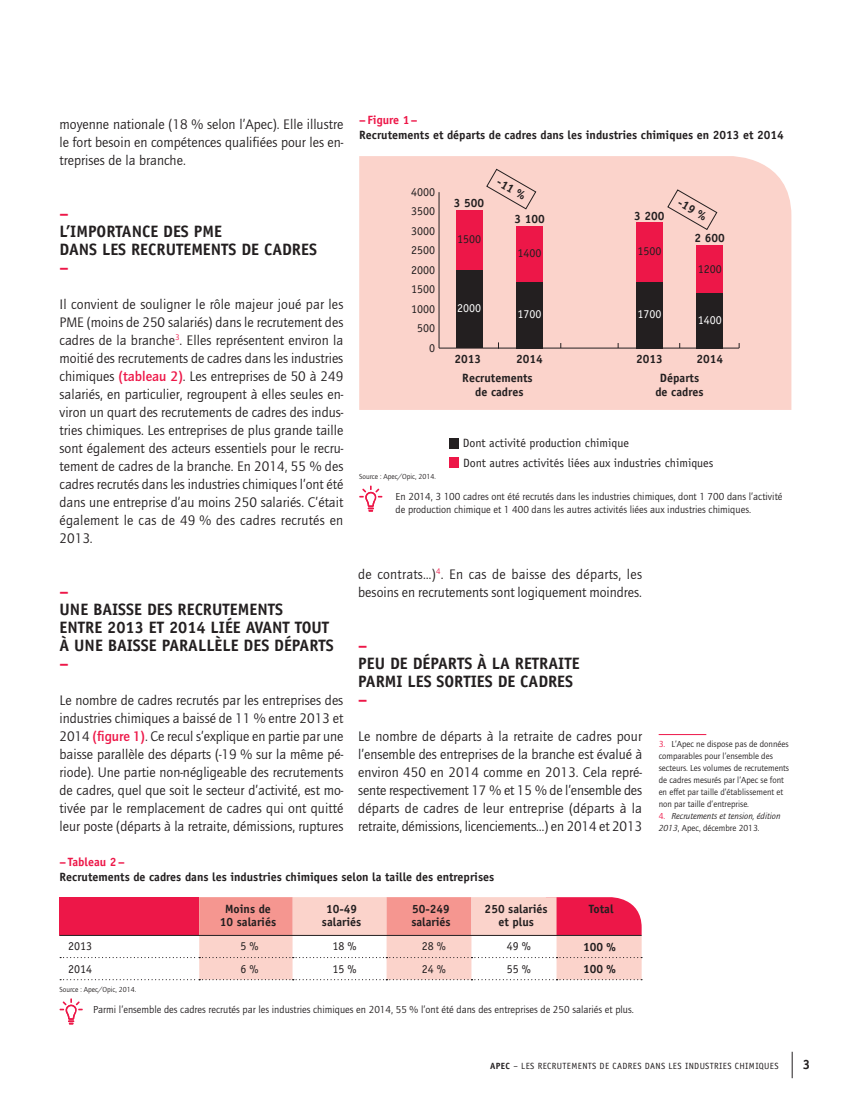
<style>
.page{position:relative;width:851px;height:1106px;background:#fff}
.page>*{position:absolute;margin:0;border:0;box-sizing:border-box;transform-origin:0 0}
.t1{font:700 16.5px/18px "Officina Sans";color:#231f20}
.t2{font:700 16.5px "Officina Sans";color:#ed1748}
.t3{font:14.25px/18px "Quay Itc T Book";color:#231f20;text-align:justify}
.t4{font:700 13.5px "Officina Sans";color:#231f20}
.t5{font:700 12px/13.5px "Officina Sans";color:#231f20;text-align:center}
.t6{font:12px/19.5px "Officina Sans";color:#231f20;text-align:right}
.t7{font:700 12px "Officina Sans";color:#ed1748}
.t8{font:12px "Officina Sans";color:#fff}
.t9{font:10.5px/12.8px "Quay Itc T Book";color:#231f20}
.t10{font:9px/12px "Quay Itc T Book";color:#231f20}
.t11{font:9px "Officina Sans";letter-spacing:.04em;color:#231f20}
.t12{font:italic 9px/12px "Quay Itc T Book";color:#231f20}
.t13{font:7.5px "Quay Itc T Book";color:#231f20}
.s1{font-family:"Quay Itc T";font-weight:700;color:#ed1748}
.s2{color:#ed1748}
.s3{font-style:normal;color:#ed1748}
.s4{font-style:normal}
.s5{font-weight:700}
</style>
<div class="page">
<svg style="left:791px;top:1051px;width:1px;height:27px"></svg>
<svg style="left:60px;top:897px;width:582px;height:83px"></svg>
<hr style="left:60px;top:935px;width:581px;height:1px;background:#231f20">
<svg style="left:60px;top:998px;width:23px;height:26px"></svg>
<hr style="left:658px;top:734px;width:48px;height:1px;background:#ed1748">
<div style="left:359px;top:156px;width:432px;height:254px;background:#fbd3cb"></div>
<svg style="left:359px;top:485px;width:23px;height:26px"></svg>
<div style="left:696px;top:293px;width:26px;height:55px;background:#231f20"></div>
<div style="left:636px;top:281px;width:26px;height:67px;background:#231f20"></div>
<div style="left:516px;top:281px;width:27px;height:67px;background:#231f20"></div>
<div style="left:456px;top:269px;width:26px;height:79px;background:#231f20"></div>
<div style="left:696px;top:246px;width:26px;height:47px;background:#ed1748"></div>
<div style="left:636px;top:222px;width:26px;height:59px;background:#ed1748"></div>
<div style="left:516px;top:226px;width:27px;height:55px;background:#ed1748"></div>
<div style="left:456px;top:210px;width:26px;height:59px;background:#ed1748"></div>
<hr style="left:439px;top:348px;width:300px;height:1px;background:#231f20">
<svg style="left:486px;top:169px;width:50px;height:41px;background:#edc7c0"></svg>
<svg style="left:666px;top:189px;width:51px;height:41px;background:#edc7c0"></svg>
<div style="left:449px;top:457px;width:9px;height:10px;background:#ed1748"></div>
<div style="left:449px;top:438px;width:9px;height:10px;background:#231f20"></div>
<hr style="left:438px;top:192px;width:1px;height:156px;background:#231f20">
<p class="t3" style="left:60px;top:115px;width:285px">moyenne nationale (18 % selon l’Apec). Elle illustre le fort besoin en compétences qualifiées pour les en&shy;treprises de la branche.</p>
<p class="t2" style="left:60px;top:207px;width:11px">–</p>
<p class="t1" style="left:60px;top:223px;width:259px">L’IMPORTANCE DES PME<br>DANS LES RECRUTEMENTS DE CADRES</p>
<p class="t2" style="left:60px;top:261px;width:11px">–</p>
<p class="t3" style="left:60px;top:295px;width:285px">Il convient de souligner le rôle majeur joué par les PME (moins de 250 salariés) dans le recrutement des cadres de la branche<sup>3</sup>. Elles représentent environ la moitié des recrutements de cadres dans les industries chimiques <span class="s1">(tableau 2)</span>. Les entreprises de 50 à 249 salariés, en particulier, regroupent à elles seules en&shy;viron un quart des recrutements de cadres des indus&shy;tries chimiques. Les entreprises de plus grande taille sont également des acteurs essentiels pour le recru&shy;tement de cadres de la branche. En 2014, 55 % des cadres recrutés dans les industries chimiques l’ont été dans une entreprise d’au moins 250 salariés. C’était également le cas de 49 % des cadres recrutés en 2013.</p>
<p class="t2" style="left:60px;top:585px;width:11px">–</p>
<p class="t1" style="left:60px;top:601px;width:276px">UNE BAISSE DES RECRUTEMENTS<br>ENTRE 2013 ET 2014 LIÉE AVANT TOUT<br>À UNE BAISSE PARALLÈLE DES DÉPARTS</p>
<p class="t2" style="left:60px;top:657px;width:11px">–</p>
<p class="t3" style="left:60px;top:691px;width:285px">Le nombre de cadres recrutés par les entreprises des industries chimiques a baissé de 11 % entre 2013 et 2014 <span class="s1">(figure 1)</span>. Ce recul s’explique en partie par une baisse parallèle des départs (- 19 % sur la même pé&shy;riode). Une partie non- négligeable des recrutements de cadres, quel que soit le secteur d’activité, est mo&shy;tivée par le remplacement de cadres qui ont quitté leur poste (départs à la retraite, démissions, ruptures</p>
<p class="t7" style="left:359px;top:116px;width:60px">– Figure 1 –</p>
<p class="t5" style="left:359px;top:129px;width:426px">Recrutements et départs de cadres dans les industries chimiques en 2013 et 2014</p>
<p class="t6" style="left:411px;top:183px;width:26px">4000<br>3500<br>3000<br>2500<br>2000<br>1500<br>1000<br>500<br>0</p>
<p class="t5" style="left:454px;top:198px;width:32px">3 500</p>
<p class="t6" style="left:457px;top:231px;width:25px">1500</p>
<p class="t8" style="left:457px;top:304px;width:25px">2000</p>
<p class="t5" style="left:500px;top:176px;width:33px;rotate:30deg">-11 %</p>
<p class="t5" style="left:514px;top:213px;width:32px">3 100</p>
<p class="t5" style="left:634px;top:210px;width:32px">3 200</p>
<p class="t6" style="left:517px;top:244px;width:25px">1400</p>
<p class="t6" style="left:637px;top:242px;width:25px">1500</p>
<p class="t8" style="left:517px;top:310px;width:26px">1700</p>
<p class="t8" style="left:637px;top:310px;width:26px">1700</p>
<p class="t5" style="left:681px;top:196px;width:33px;rotate:30deg">-19 %</p>
<p class="t5" style="left:694px;top:232px;width:32px">2 600</p>
<p class="t6" style="left:697px;top:260px;width:25px">1200</p>
<p class="t8" style="left:697px;top:315px;width:25px">1400</p>
<p class="t5" style="left:454px;top:353px;width:28px">2013</p>
<p class="t5" style="left:516px;top:353px;width:28px">2014</p>
<p class="t5" style="left:636px;top:353px;width:28px">2013</p>
<p class="t5" style="left:696px;top:353px;width:28px">2014</p>
<p class="t5" style="left:462px;top:372px;width:72px;line-height:14.4px">Recrutements de cadres</p>
<p class="t5" style="left:655px;top:372px;width:50px;line-height:14.4px">Départs de cadres</p>
<p class="t6" style="left:462px;top:434px;width:168px">Dont activité production chimique</p>
<p class="t6" style="left:463px;top:454px;width:252px">Dont autres activités liées aux industries chimiques</p>
<p class="t13" style="left:359px;top:473px;width:78px">Source : Apec/Opic, 2014.</p>
<p class="t9" style="left:395px;top:490px;width:388px">En 2014, 3 100 cadres ont été recrutés dans les industries chimiques, dont 1 700 dans l’activité de production chimique et 1 400 dans les autres activités liées aux industries chimiques.</p>
<p class="t3" style="left:358px;top:565px;width:285px">de contrats…)<sup>4</sup>. En cas de baisse des départs, les besoins en recrutements sont logiquement moindres.</p>
<p class="t2" style="left:358px;top:639px;width:11px">–</p>
<p class="t1" style="left:358px;top:655px;width:223px">PEU DE DÉPARTS À LA RETRAITE<br>PARMI LES SORTIES DE CADRES</p>
<p class="t2" style="left:358px;top:693px;width:11px">–</p>
<p class="t3" style="left:358px;top:727px;width:285px">Le nombre de départs à la retraite de cadres pour l’ensemble des entreprises de la branche est évalué à environ 450 en 2014 comme en 2013. Cela repré&shy;sente respectivement 17 % et 15 % de l’ensemble des départs de cadres de leur entreprise (départs à la retraite, démissions, licenciements…) en 2014 et 2013</p>
<p class="t10" style="left:658px;top:738px;width:132px"><span class="s2">3.</span> L’Apec ne dispose pas de données comparables pour l’ensemble des secteurs. Les volumes de recrutements de cadres mesurés par l’Apec se font en effet par taille d’établissement et non par taille d’entreprise.</p>
<p class="t12" style="left:658px;top:810px;width:123px"><span class="s3">4.</span> Recrutements et tension, édition<br>2013<span class="s4">, Apec, décembre 2013.</span></p>
<p class="t7" style="left:60px;top:857px;width:67px">– Tableau 2 –</p>
<p class="t5" style="left:60px;top:871px;width:436px">Recrutements de cadres dans les industries chimiques selon la taille des entreprises</p>
<p class="t5" style="left:220px;top:902px;width:58px">Moins de<br>10 salariés</p>
<p class="t5" style="left:322px;top:902px;width:41px">10-49 salariés</p>
<p class="t5" style="left:411px;top:902px;width:41px;text-align:left">50-249 salariés</p>
<p class="t5" style="left:484px;top:902px;width:64px">250 salariés et plus</p>
<p class="t5" style="left:588px;top:902px;width:26px">Total</p>
<p class="t6" style="left:68px;top:937px;width:25px">2013</p>
<p class="t6" style="left:240px;top:937px;width:20px">5 %</p>
<p class="t6" style="left:332px;top:937px;width:26px">18 %</p>
<p class="t6" style="left:421px;top:937px;width:26px">28 %</p>
<p class="t6" style="left:507px;top:937px;width:26px">49 %</p>
<p class="t5" style="left:583px;top:941px;width:35px">100 %</p>
<p class="t6" style="left:68px;top:959px;width:25px">2014</p>
<p class="t6" style="left:240px;top:959px;width:20px">6 %</p>
<p class="t6" style="left:332px;top:959px;width:26px">15 %</p>
<p class="t6" style="left:421px;top:959px;width:26px">24 %</p>
<p class="t6" style="left:507px;top:959px;width:26px">55 %</p>
<p class="t5" style="left:583px;top:963px;width:35px">100 %</p>
<p class="t9" style="left:93px;top:1003px;width:542px">Parmi l’ensemble des cadres recrutés par les industries chimiques en 2014, 55 % l’ont été dans des entreprises de 250 salariés et plus.</p>
<p class="t13" style="left:60px;top:985px;width:78px">Source : Apec/Opic, 2014.</p>
<p class="t11" style="left:490px;top:1062px;width:290px"><span class="s5">APEC</span> – LES RECRUTEMENTS DE CADRES DANS LES INDUSTRIES CHIMIQUES</p>
<p class="t4" style="left:802px;top:1059px;width:9px">3</p>
</div>
